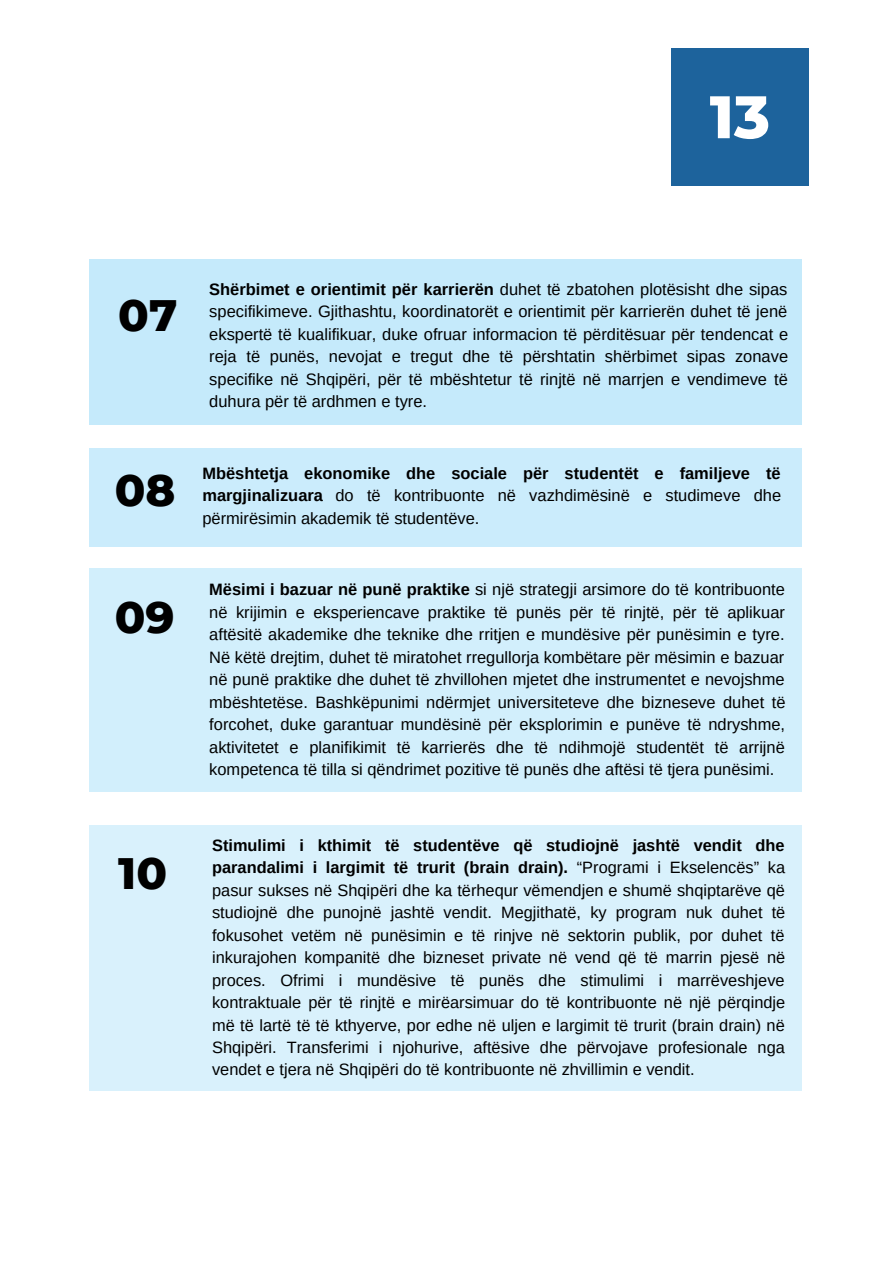
<style>
.page{position:relative;width:891px;height:1265px;background:#fff}
.page>*{position:absolute;margin:0;border:0;box-sizing:border-box;transform-origin:0 0}
.t1{font:800 59.85px "Montserrat";color:#fff}
.t2{font:800 44.85px "Montserrat";color:#000}
.t3{font:16.5px/22.5px "Arimo";color:#000;text-align:justify}
.t4{font:16.35px/22.5px "Arimo";color:#000;text-align:justify}
.s1{font-weight:700}
</style>
<div class="page">
<div style="left:89px;top:447px;width:712px;height:99px;background:#cbecfc"></div>
<div style="left:89px;top:568px;width:712px;height:224px;background:#d2effc"></div>
<div style="left:89px;top:825px;width:712px;height:265px;background:#d9f1fc"></div>
<div style="left:671px;top:49px;width:138px;height:137px;background:#1d639c"></div>
<div style="left:89px;top:260px;width:712px;height:165px;background:#c5eafb"></div>
<p class="t1" style="left:710px;top:80px;width:62px">13</p>
<p class="t2" style="left:118px;top:288px;width:61px">07</p>
<p class="t3" style="left:209px;top:278px;width:580px"><span class="s1">Shërbimet e orientimit për karrierën</span> duhet të zbatohen plotësisht dhe sipas specifikimeve. Gjithashtu, koordinatorët e orientimit për karrierën duhet të jenë ekspertë të kualifikuar, duke ofruar informacion të përditësuar për tendencat e reja të punës, nevojat e tregut dhe të përshtatin shërbimet sipas zonave specifike në Shqipëri, për të mbështetur të rinjtë në marrjen e vendimeve të duhura për të ardhmen e tyre.</p>
<p class="t2" style="left:115px;top:463px;width:62px">08</p>
<p class="t3" style="left:202px;top:462px;width:580px"><span class="s1">Mbështetja ekonomike dhe sociale për studentët e familjeve të margjinalizuara</span> do të kontribuonte në vazhdimësinë e studimeve dhe përmirësimin akademik të studentëve.</p>
<p class="t2" style="left:115px;top:589px;width:61px">09</p>
<p class="t2" style="left:118px;top:846px;width:50px">10</p>
<p class="t3" style="left:209px;top:578px;width:578px"><span class="s1">Mësimi i bazuar në punë praktike</span> si një strategji arsimore do të kontribuonte në krijimin e eksperiencave praktike të punës për të rinjtë, për të aplikuar aftësitë akademike dhe teknike dhe rritjen e mundësive për punësimin e tyre.<br>Në këtë drejtim, duhet të miratohet rregullorja kombëtare për mësimin e bazuar në punë praktike dhe duhet të zhvillohen mjetet dhe instrumentet e nevojshme mbështetëse. Bashkëpunimi ndërmjet universiteteve dhe bizneseve duhet të forcohet, duke garantuar mundësinë për eksplorimin e punëve të ndryshme, aktivitetet e planifikimit të karrierës dhe të ndihmojë studentët të arrijnë kompetenca të tilla si qëndrimet pozitive të punës dhe aftësi të tjera punësimi.</p>
<p class="t4" style="left:212px;top:833px;width:575px"><span class="s1">Stimulimi i kthimit të studentëve që studiojnë jashtë vendit dhe parandalimi i largimit të trurit (brain drain).</span> “Programi i Ekselencës” ka pasur sukses në Shqipëri dhe ka tërhequr vëmendjen e shumë shqiptarëve që studiojnë dhe punojnë jashtë vendit. Megjithatë, ky program nuk duhet të fokusohet vetëm në punësimin e të rinjve në sektorin publik, por duhet të inkurajohen kompanitë dhe bizneset private në vend që të marrin pjesë në proces. Ofrimi i mundësive të punës dhe stimulimi i marrëveshjeve kontraktuale për të rinjtë e mirëarsimuar do të kontribuonte në një përqindje më të lartë të të kthyerve, por edhe në uljen e largimit të trurit (brain drain) në Shqipëri. Transferimi i njohurive, aftësive dhe përvojave profesionale nga vendet e tjera në Shqipëri do të kontribuonte në zhvillimin e vendit.</p>
</div>
